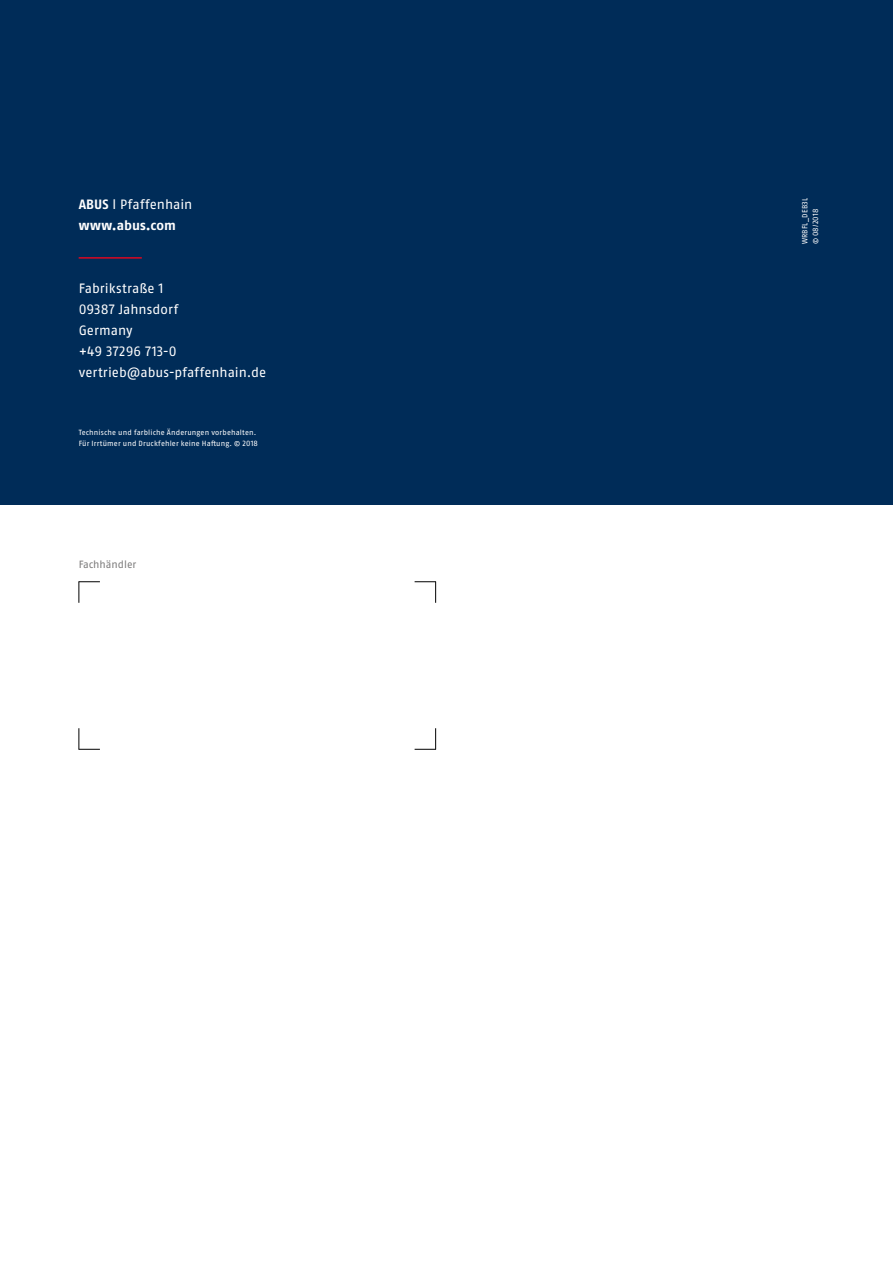
<style>
.page{position:relative;width:893px;height:1263px;background:#fff}
.page>*{position:absolute;margin:0;border:0;box-sizing:border-box;transform-origin:0 0}
.t1{font:13.5px/21px "ABUS Fago Pro";letter-spacing:.005em;color:#fff}
.t2{font:700 13.5px/21px "ABUS Fago Pro";letter-spacing:.01em;color:#fff}
.t3{font:10.5px "ABUS Fago Pro";color:#7c7b7b}
.t4{font:7.5px/10.5px "ABUS Fago Pro";letter-spacing:.015em;color:#fff}
.s1{font-weight:400}
</style>
<div class="page">
<div style="left:0;top:0;width:893px;height:505px;background:#002c58"></div>
<svg style="left:79px;top:581px;width:21px;height:22px"></svg>
<svg style="left:415px;top:581px;width:21px;height:22px"></svg>
<svg style="left:79px;top:728px;width:21px;height:22px"></svg>
<svg style="left:415px;top:728px;width:21px;height:22px"></svg>
<hr style="left:79px;top:257px;width:63px;height:2px;background:#db0720">
<h1 class="t2" style="left:79px;top:193px;width:115px">ABUS <span class="s1">l Pfaffenhain </span>www.abus.com</h1>
<h1 class="t1" style="left:79px;top:278px;width:189px">Fabrikstraße 1<br>09387 Jahnsdorf<br>Germany<br>+49 37296 713-0 vertrieb@abus-pfaffenhain.de</h1>
<p class="t4" style="left:79px;top:428px;width:181px">Technische und farbliche Änderungen vorbehalten.<br>Für Irrtümer und Druckfehler keine Haftung. © 2018</p>
<h2 class="t3" style="left:79px;top:558px;width:59px">Fachhändler</h2>
<p class="t4" style="left:800px;top:244px;width:48px;rotate:-90deg">WRBFL_DEB3L © 08/2018</p>
</div>
